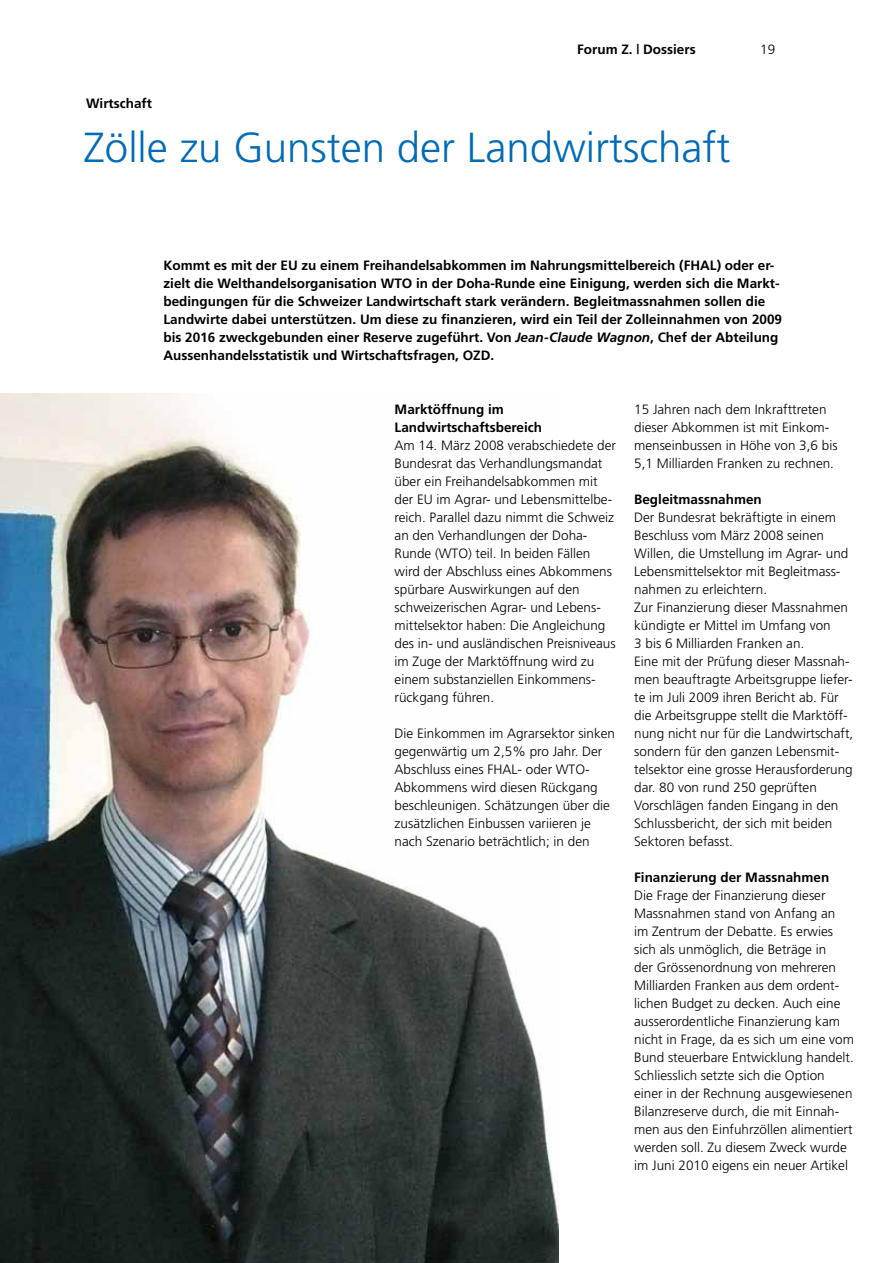
<style>
.page{position:relative;width:893px;height:1263px;background:#fff}
.page>*{position:absolute;margin:0;border:0;box-sizing:border-box;transform-origin:0 0}
.t1{font:300 42px "Frutiger";color:#006bb6}
.t2{font:300 13.5px/18px "Frutiger";color:#000}
.t3{font:700 13.5px/18px "Frutiger";color:#000}
.s1{font-style:italic}
</style>
<div class="page">
<img style="left:0;top:394px;width:559px;height:869px">
<p class="t3" style="left:86px;top:94px;width:68px">Wirtschaft</p>
<p class="t3" style="left:577px;top:40px;width:120px">Forum Z. | Dossiers</p>
<p class="t2" style="left:760px;top:40px;width:17px">19</p>
<h1 class="t1" style="left:84px;top:123px;width:648px">Zölle zu Gunsten der Landwirtschaft</h1>
<p class="t3" style="left:163px;top:256px;width:620px">Kommt es mit der EU zu einem Freihandelsabkommen im Nahrungsmittelbereich (FHAL) oder er&shy;zielt die Welthandelsorganisation WTO in der Doha-Runde eine Einigung, werden sich die Markt&shy;bedingungen für die Schweizer Landwirtschaft stark verändern. Begleitmassnahmen sollen die Landwirte dabei unterstützen. Um diese zu finanzieren, wird ein Teil der Zolleinnahmen von 2009 bis 2016 zweckgebunden einer Reserve zugeführt. Von <span class="s1">Jean-Claude Wagnon</span>, Chef der Abteilung Aussenhandelsstatistik und Wirtschaftsfragen, OZD.</p>
<p class="t3" style="left:395px;top:400px;width:149px">Marktöffnung im<br>Landwirtschaftsbereich</p>
<p class="t2" style="left:395px;top:436px;width:223px">Am 14. März 2008 verabschiedete der Bundesrat das Verhandlungsmandat über ein Freihandelsabkommen mit der EU im Agrar- und Lebensmittelbe&shy;reich. Parallel dazu nimmt die Schweiz an den Verhandlungen der Doha-Runde (WTO) teil. In beiden Fällen wird der Abschluss eines Abkommens spürbare Auswirkungen auf den schweizerischen Agrar- und Lebens&shy;mittelsektor haben: Die Angleichung des in- und ausländischen Preisniveaus im Zuge der Marktöffnung wird zu einem substanziellen Einkommens&shy;rückgang führen.</p>
<p class="t2" style="left:395px;top:724px;width:222px">Die Einkommen im Agrarsektor sinken gegenwärtig um 2,5% pro Jahr. Der Abschluss eines FHAL- oder WTO-Abkommens wird diesen Rückgang beschleunigen. Schätzungen über die zusätzlichen Einbussen variieren je nach Szenario beträchtlich; in den</p>
<p class="t2" style="left:634px;top:400px;width:205px">15 Jahren nach dem Inkrafttreten dieser Abkommen ist mit Einkom&shy;menseinbussen in Höhe von 3,6 bis 5,1 Milliarden Franken zu rechnen.</p>
<p class="t3" style="left:634px;top:490px;width:129px">Begleitmassnahmen</p>
<p class="t2" style="left:634px;top:508px;width:221px">Der Bundesrat bekräftigte in einem Beschluss vom März 2008 seinen Willen, die Umstellung im Agrar- und Lebensmittelsektor mit Begleitmass&shy;nahmen zu erleichtern.<br>Zur Finanzierung dieser Massnahmen kündigte er Mittel im Umfang von<br>3 bis 6 Milliarden Franken an.<br>Eine mit der Prüfung dieser Massnah&shy;men beauftragte Arbeitsgruppe liefer&shy;te im Juli 2009 ihren Bericht ab. Für die Arbeitsgruppe stellt die Marktöff&shy;nung nicht nur für die Landwirtschaft, sondern für den ganzen Lebensmit&shy;telsektor eine grosse Herausforderung dar. 80 von rund 250 geprüften Vorschlägen fanden Eingang in den Schlussbericht, der sich mit beiden Sektoren befasst.</p>
<p class="t3" style="left:634px;top:868px;width:197px">Finanzierung der Massnahmen</p>
<p class="t2" style="left:634px;top:886px;width:221px">Die Frage der Finanzierung dieser Massnahmen stand von Anfang an<br>im Zentrum der Debatte. Es erwies sich als unmöglich, die Beträge in<br>der Grössenordnung von mehreren Milliarden Franken aus dem ordent&shy;lichen Budget zu decken. Auch eine ausserordentliche Finanzierung kam nicht in Frage, da es sich um eine vom Bund steuerbare Entwicklung handelt.<br>Schliesslich setzte sich die Option einer in der Rechnung ausgewiesenen Bilanzreserve durch, die mit Einnah&shy;men aus den Einfuhrzöllen alimentiert werden soll. Zu diesem Zweck wurde im Juni 2010 eigens ein neuer Artikel</p>
</div>
